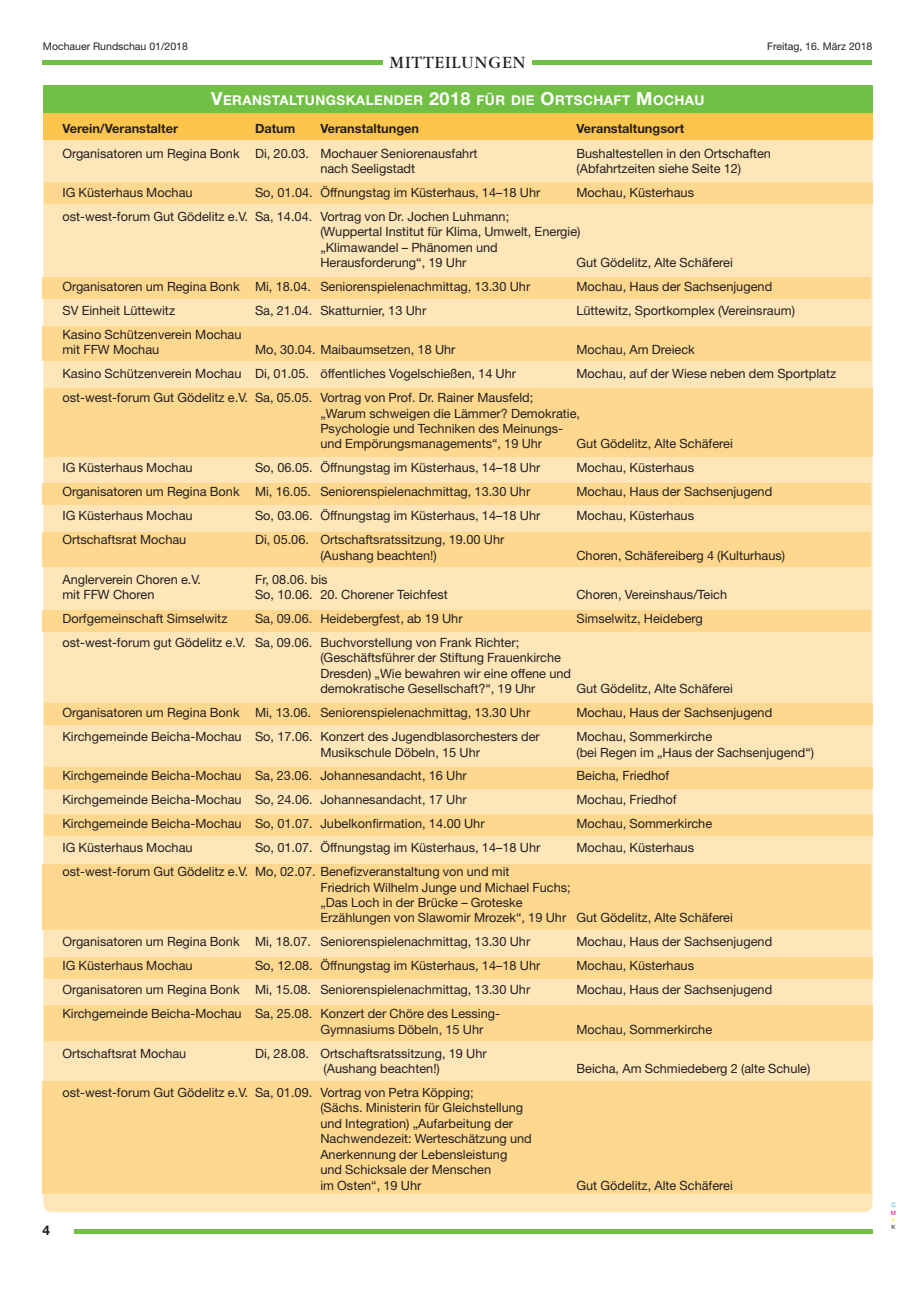
<style>
.page{position:relative;width:915px;height:1293px;background:#fff}
.page>*{position:absolute;margin:0;border:0;box-sizing:border-box;transform-origin:0 0}
.t1{font:18px "Garamond";letter-spacing:.05em;color:#231f20}
.t2{font:700 13.5px "Helvetica Neue";letter-spacing:.035em;color:#fff}
.t3{font:700 13.5px "Helvetica Neue";color:#231f20}
.t4{font:12.75px/15.5px "Helvetica Neue";color:#231f20}
.t5{font:700 12.75px "Helvetica Neue";color:#231f20}
.t6{font:10.5px "Helvetica Neue";color:#231f20}
.t7{font:6px "Helvetica Neue";color:#00aeef}
.t8{font:6px "Helvetica Neue";color:#ed028c}
.t9{font:6px "Helvetica Neue";color:#fff101}
.t10{font:6px "Helvetica Neue";color:#231f20}
.s1{font-size:18px}
</style>
<div class="page">
<hr style="left:74px;top:1229px;width:798px;height:4px;background:#71bf44">
<hr style="left:43px;top:60px;width:828px;height:4px;background:#71bf44">
<div style="left:383px;top:56px;width:148px;height:19px;background:#fff"></div>
<div style="left:43px;top:85px;width:829px;height:1127px;background:#fee6b9;border-radius:9px"></div>
<div style="left:43px;top:85px;width:829px;height:30px;background:#71bf44"></div>
<div style="left:43px;top:114px;width:829px;height:26px;background:#fec54d"></div>
<div style="left:44px;top:182px;width:828px;height:22px;background:#fed88f"></div>
<div style="left:43px;top:277px;width:828px;height:22px;background:#fed88f"></div>
<div style="left:43px;top:326px;width:828px;height:34px;background:#fed88f"></div>
<div style="left:44px;top:388px;width:828px;height:69px;background:#fed88f"></div>
<div style="left:43px;top:484px;width:828px;height:21px;background:#fed88f"></div>
<div style="left:43px;top:532px;width:828px;height:34px;background:#fed88f"></div>
<div style="left:43px;top:610px;width:828px;height:21px;background:#fed88f"></div>
<div style="left:44px;top:703px;width:828px;height:22px;background:#fed88f"></div>
<div style="left:44px;top:767px;width:828px;height:22px;background:#fed88f"></div>
<div style="left:44px;top:814px;width:828px;height:22px;background:#fed88f"></div>
<div style="left:43px;top:864px;width:828px;height:65px;background:#fed88f"></div>
<div style="left:44px;top:957px;width:828px;height:21px;background:#fed88f"></div>
<div style="left:44px;top:1005px;width:828px;height:35px;background:#fed88f"></div>
<div style="left:43px;top:1081px;width:828px;height:113px;background:#fed88f"></div>
<p class="t6" style="left:43px;top:43px;width:146px">Mochauer Rundschau 01/2018</p>
<p class="t6" style="left:766px;top:43px;width:107px">Freitag, 16. März 2018</p>
<h1 class="t1" style="left:389px;top:56px;width:137px">MITTEILUNGEN</h1>
<p class="t2" style="left:211px;top:95px;width:494px"><span class="s1">V</span>ERANSTALTUNGSKALENDER <span class="s1">2018</span> FÜR DIE <span class="s1">O</span>RTSCHAFT <span class="s1">M</span>OCHAU</p>
<p class="t5" style="left:62px;top:124px;width:117px">Verein/Veranstalter</p>
<p class="t5" style="left:255px;top:124px;width:42px">Datum</p>
<p class="t5" style="left:320px;top:124px;width:100px">Veranstaltungen</p>
<p class="t5" style="left:576px;top:124px;width:109px">Veranstaltungsort</p>
<p class="t4" style="left:62px;top:146px;width:416px">Organisatoren um Regina Bonk Di, 20.03. Mochauer Seniorenausfahrt</p>
<p class="t4" style="left:576px;top:146px;width:196px">Bushaltestellen in den Ortschaften</p>
<p class="t4" style="left:320px;top:162px;width:96px">nach Seeligstadt</p>
<p class="t4" style="left:576px;top:162px;width:166px">(Abfahrtzeiten siehe Seite 12)</p>
<p class="t4" style="left:62px;top:186px;width:132px">IG Küsterhaus Mochau</p>
<p class="t4" style="left:255px;top:186px;width:287px">So, 01.04. Öffnungstag im Küsterhaus, 14–18 Uhr</p>
<p class="t4" style="left:576px;top:186px;width:119px">Mochau, Küsterhaus</p>
<p class="t4" style="left:320px;top:210px;width:262px;text-indent:-258px">ost-west-forum Gut Gödelitz e.V. Sa, 14.04. Vortrag von Dr. Jochen Luhmann;<br>(Wuppertal Institut für Klima, Umwelt, Energie) „Klimawandel – Phänomen und Herausforderung“, 19 Uhr</p>
<p class="t4" style="left:576px;top:256px;width:158px">Gut Gödelitz, Alte Schäferei</p>
<p class="t4" style="left:62px;top:280px;width:469px">Organisatoren um Regina Bonk Mi, 18.04. Seniorenspielenachmittag, 13.30 Uhr</p>
<p class="t4" style="left:576px;top:280px;width:197px">Mochau, Haus der Sachsenjugend</p>
<p class="t4" style="left:62px;top:304px;width:114px">SV Einheit Lüttewitz</p>
<p class="t4" style="left:255px;top:304px;width:173px">Sa, 21.04. Skatturnier, 13 Uhr</p>
<p class="t4" style="left:576px;top:304px;width:220px">Lüttewitz, Sportkomplex (Vereinsraum)</p>
<p class="t4" style="left:62px;top:328px;width:181px">Kasino Schützenverein Mochau mit FFW Mochau</p>
<p class="t4" style="left:255px;top:343px;width:202px">Mo, 30.04. Maibaumsetzen, 18 Uhr</p>
<p class="t4" style="left:576px;top:343px;width:120px">Mochau, Am Dreieck</p>
<p class="t4" style="left:62px;top:367px;width:455px">Kasino Schützenverein Mochau Di, 01.05. öffentliches Vogelschießen, 14 Uhr</p>
<p class="t4" style="left:576px;top:367px;width:261px">Mochau, auf der Wiese neben dem Sportplatz</p>
<p class="t4" style="left:320px;top:391px;width:261px;text-indent:-258px">ost-west-forum Gut Gödelitz e.V. Sa, 05.05. Vortrag von Prof. Dr. Rainer Mausfeld; „Warum schweigen die Lämmer? Demokratie, Psychologie und Techniken des Meinungs&shy;und Empörungsmanagements“, 19 Uhr</p>
<p class="t4" style="left:576px;top:437px;width:158px">Gut Gödelitz, Alte Schäferei</p>
<p class="t4" style="left:62px;top:461px;width:132px">IG Küsterhaus Mochau</p>
<p class="t4" style="left:255px;top:461px;width:287px">So, 06.05. Öffnungstag im Küsterhaus, 14–18 Uhr</p>
<p class="t4" style="left:576px;top:461px;width:119px">Mochau, Küsterhaus</p>
<p class="t4" style="left:62px;top:485px;width:469px">Organisatoren um Regina Bonk Mi, 16.05. Seniorenspielenachmittag, 13.30 Uhr</p>
<p class="t4" style="left:576px;top:485px;width:197px">Mochau, Haus der Sachsenjugend</p>
<p class="t4" style="left:62px;top:509px;width:132px">IG Küsterhaus Mochau</p>
<p class="t4" style="left:255px;top:509px;width:287px">So, 03.06. Öffnungstag im Küsterhaus, 14–18 Uhr</p>
<p class="t4" style="left:576px;top:509px;width:119px">Mochau, Küsterhaus</p>
<p class="t4" style="left:62px;top:533px;width:125px">Ortschaftsrat Mochau</p>
<p class="t4" style="left:255px;top:533px;width:251px;text-align:center">Di, 05.06. Ortschaftsratssitzung, 19.00 Uhr (Aushang beachten!)</p>
<p class="t4" style="left:576px;top:548px;width:210px">Choren, Schäfereiberg 4 (Kulturhaus)</p>
<p class="t4" style="left:62px;top:572px;width:140px">Anglerverein Choren e.V.</p>
<p class="t4" style="left:255px;top:572px;width:74px">Fr, 08.06. bis</p>
<p class="t4" style="left:62px;top:588px;width:94px">mit FFW Choren</p>
<p class="t4" style="left:255px;top:588px;width:194px">So, 10.06. 20. Chorener Teichfest</p>
<p class="t4" style="left:576px;top:588px;width:152px">Choren, Vereinshaus/Teich</p>
<p class="t4" style="left:62px;top:612px;width:166px">Dorfgemeinschaft Simselwitz</p>
<p class="t4" style="left:255px;top:612px;width:209px">Sa, 09.06. Heidebergfest, ab 19 Uhr</p>
<p class="t4" style="left:576px;top:612px;width:128px">Simselwitz, Heideberg</p>
<p class="t4" style="left:320px;top:636px;width:252px;text-indent:-258px">ost-west-forum gut Gödelitz e.V. Sa, 09.06. Buchvorstellung von Frank Richter; (Geschäftsführer der Stiftung Frauenkirche Dresden) „Wie bewahren wir eine offene und demokratische Gesellschaft?“, 19 Uhr</p>
<p class="t4" style="left:576px;top:682px;width:158px">Gut Gödelitz, Alte Schäferei</p>
<p class="t4" style="left:62px;top:706px;width:469px">Organisatoren um Regina Bonk Mi, 13.06. Seniorenspielenachmittag, 13.30 Uhr</p>
<p class="t4" style="left:576px;top:706px;width:197px">Mochau, Haus der Sachsenjugend</p>
<p class="t4" style="left:62px;top:730px;width:478px">Kirchgemeinde Beicha-Mochau So, 17.06. Konzert des Jugendblasorchesters der</p>
<p class="t4" style="left:576px;top:730px;width:137px">Mochau, Sommerkirche</p>
<p class="t4" style="left:320px;top:745px;width:161px">Musikschule Döbeln, 15 Uhr</p>
<p class="t4" style="left:576px;top:745px;width:239px">(bei Regen im „Haus der Sachsenjugend“)</p>
<p class="t4" style="left:62px;top:769px;width:405px">Kirchgemeinde Beicha-Mochau Sa, 23.06. Johannesandacht, 16 Uhr</p>
<p class="t4" style="left:576px;top:769px;width:94px">Beicha, Friedhof</p>
<p class="t4" style="left:62px;top:793px;width:405px">Kirchgemeinde Beicha-Mochau So, 24.06. Johannesandacht, 17 Uhr</p>
<p class="t4" style="left:576px;top:793px;width:102px">Mochau, Friedhof</p>
<p class="t4" style="left:62px;top:817px;width:423px">Kirchgemeinde Beicha-Mochau So, 01.07. Jubelkonfirmation, 14.00 Uhr</p>
<p class="t4" style="left:576px;top:817px;width:137px">Mochau, Sommerkirche</p>
<p class="t4" style="left:62px;top:841px;width:132px">IG Küsterhaus Mochau</p>
<p class="t4" style="left:255px;top:841px;width:287px">So, 01.07. Öffnungstag im Küsterhaus, 14–18 Uhr</p>
<p class="t4" style="left:576px;top:841px;width:119px">Mochau, Küsterhaus</p>
<p class="t4" style="left:320px;top:865px;width:414px;text-indent:-258px">ost-west-forum Gut Gödelitz e.V. Mo, 02.07. Benefizveranstaltung von und mit<br>Friedrich Wilhelm Junge und Michael Fuchs;<br>„Das Loch in der Brücke – Groteske<br>Erzählungen von Slawomir Mrozek“, 19 Uhr Gut Gödelitz, Alte Schäferei</p>
<p class="t4" style="left:62px;top:935px;width:469px">Organisatoren um Regina Bonk Mi, 18.07. Seniorenspielenachmittag, 13.30 Uhr</p>
<p class="t4" style="left:576px;top:935px;width:197px">Mochau, Haus der Sachsenjugend</p>
<p class="t4" style="left:62px;top:959px;width:132px">IG Küsterhaus Mochau</p>
<p class="t4" style="left:255px;top:959px;width:287px">So, 12.08. Öffnungstag im Küsterhaus, 14–18 Uhr</p>
<p class="t4" style="left:576px;top:959px;width:119px">Mochau, Küsterhaus</p>
<p class="t4" style="left:62px;top:983px;width:469px">Organisatoren um Regina Bonk Mi, 15.08. Seniorenspielenachmittag, 13.30 Uhr</p>
<p class="t4" style="left:576px;top:983px;width:197px">Mochau, Haus der Sachsenjugend</p>
<p class="t4" style="left:320px;top:1007px;width:181px;text-indent:-258px">Kirchgemeinde Beicha-Mochau Sa, 25.08. Konzert der Chöre des Lessing-<br>Gymnasiums Döbeln, 15 Uhr</p>
<p class="t4" style="left:576px;top:1022px;width:137px">Mochau, Sommerkirche</p>
<p class="t4" style="left:62px;top:1046px;width:125px">Ortschaftsrat Mochau</p>
<p class="t4" style="left:323px;top:1046px;width:165px;text-indent:-68px">Di, 28.08. Ortschaftsratssitzung, 19 Uhr (Aushang beachten!)</p>
<p class="t4" style="left:320px;top:1086px;width:213px;text-indent:-258px">ost-west-forum Gut Gödelitz e.V. Sa, 01.09. Vortrag von Petra Köpping;<br>(Sächs. Ministerin für Gleichstellung und Integration) „Aufarbeitung der Nachwendezeit: Werteschätzung und Anerkennung der Lebensleistung und Schicksale der Menschen<br>im Osten“, 19 Uhr</p>
<p class="t3" style="left:43px;top:1225px;width:9px">4</p>
<p class="t4" style="left:576px;top:1062px;width:235px">Beicha, Am Schmiedeberg 2 (alte Schule)</p>
<p class="t4" style="left:576px;top:1178px;width:158px">Gut Gödelitz, Alte Schäferei</p>
<p class="t7" style="left:891px;top:1203px;width:6px">C</p>
<p class="t8" style="left:890px;top:1210px;width:7px">M</p>
<p class="t9" style="left:891px;top:1217px;width:5px">Y</p>
<p class="t10" style="left:891px;top:1224px;width:6px">K</p>
</div>
